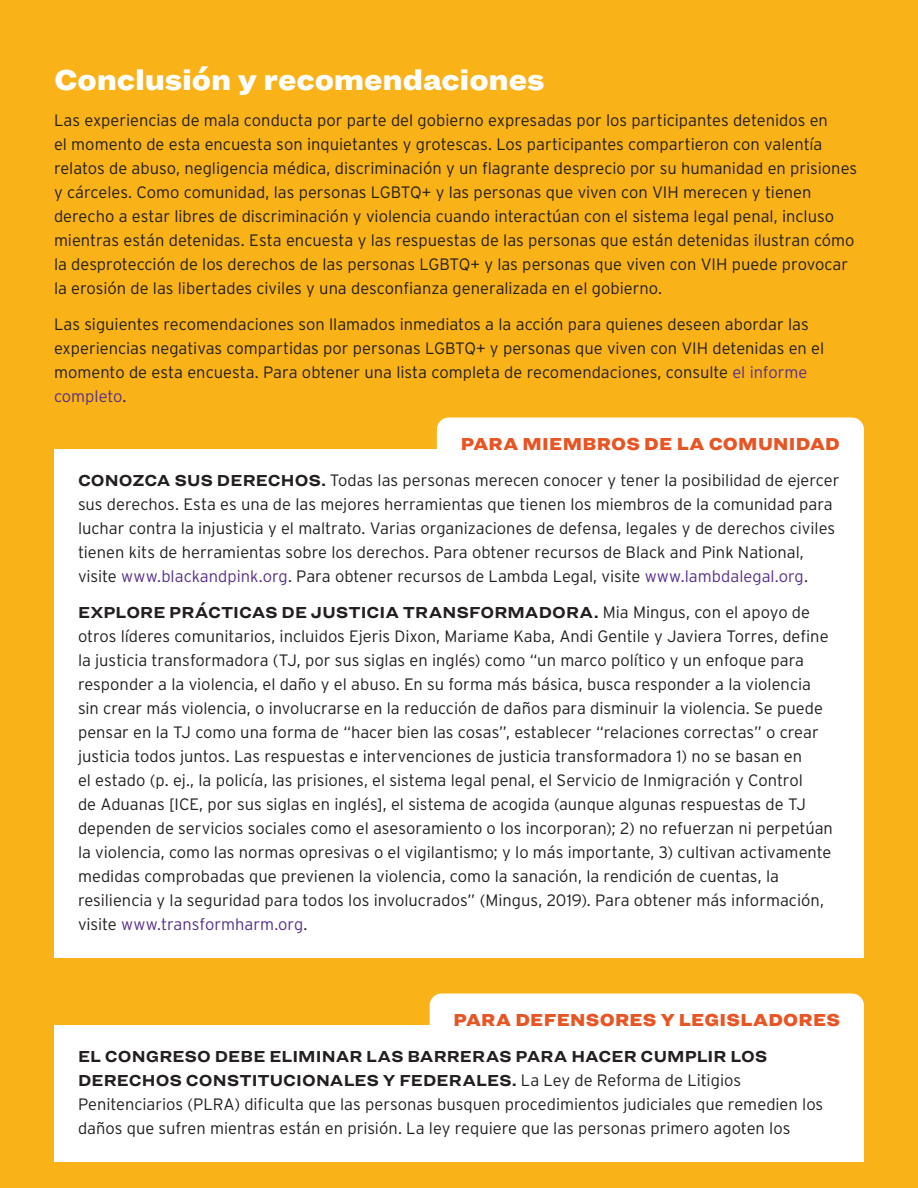
<style>
.page{position:relative;width:918px;height:1188px;background:#f9b217}
.page>*{position:absolute;margin:0;border:0;box-sizing:border-box;transform-origin:0 0}
.heading_no_shade{font:900 30px "Ringside Wide";letter-spacing:-.005em;color:#fff}
.rec_audience{font:900 18px "Ringside Wide";letter-spacing:.015em;color:#e85524}
.rec_body{font:300 16.5px/24px "Interstate";color:#231f20}
.body{font:300 16.5px/24px "Interstate";color:#231f20}
.s1{color:#583089}
.s2{font-family:"Ringside Wide";font-weight:700}
</style>
<div class="page">
<div style="left:437px;top:418px;width:427px;height:31px;background:#fff"></div>
<div style="left:54px;top:449px;width:810px;height:160px;background:#fff"></div>
<div style="left:54px;top:581px;width:810px;height:376px;background:#fff"></div>
<div style="left:430px;top:994px;width:434px;height:31px;background:#fff"></div>
<div style="left:54px;top:1025px;width:810px;height:136px;background:#fff"></div>
<h2 class="heading_no_shade" style="left:54px;top:57px;width:492px">Conclusión y recomendaciones</h2>
<p class="body" style="left:54px;top:108px;width:805px">Las experiencias de mala conducta por parte del gobierno expresadas por los participantes detenidos en<br>el momento de esta encuesta son inquietantes y grotescas. Los participantes compartieron con valentía relatos de abuso, negligencia médica, discriminación y un flagrante desprecio por su humanidad en prisiones y cárceles. Como comunidad, las personas LGBTQ+ y las personas que viven con VIH merecen y tienen derecho a estar libres de discriminación y violencia cuando interactúan con el sistema legal penal, incluso mientras están detenidas. Esta encuesta y las respuestas de las personas que están detenidas ilustran cómo la desprotección de los derechos de las personas LGBTQ+ y las personas que viven con VIH puede provocar la erosión de las libertades civiles y una desconfianza generalizada en el gobierno.</p>
<p class="body" style="left:54px;top:312px;width:772px">Las siguientes recomendaciones son llamados inmediatos a la acción para quienes deseen abordar las experiencias negativas compartidas por personas LGBTQ+ y personas que viven con VIH detenidas en el momento de esta encuesta. Para obtener una lista completa de recomendaciones, consulte <span class="s1">el informe completo</span>.</p>
<h3 class="rec_audience" style="left:461px;top:430px;width:381px">PARA MIEMBROS DE LA COMUNIDAD</h3>
<p class="rec_body" style="left:78px;top:468px;width:763px"><span class="s2">CONOZCA SUS DERECHOS.</span> Todas las personas merecen conocer y tener la posibilidad de ejercer sus derechos. Esta es una de las mejores herramientas que tienen los miembros de la comunidad para luchar contra la injusticia y el maltrato. Varias organizaciones de defensa, legales y de derechos civiles tienen kits de herramientas sobre los derechos. Para obtener recursos de Black and Pink National, visite <span class="s1">www.blackandpink.org</span>. Para obtener recursos de Lambda Legal, visite <span class="s1">www.lambdalegal.org</span>.</p>
<p class="rec_body" style="left:78px;top:600px;width:756px"><span class="s2">EXPLORE PRÁCTICAS DE JUSTICIA TRANSFORMADORA.</span> Mia Mingus, con el apoyo de otros líderes comunitarios, incluidos Ejeris Dixon, Mariame Kaba, Andi Gentile y Javiera Torres, define la justicia transformadora (TJ, por sus siglas en inglés) como “un marco político y un enfoque para responder a la violencia, el daño y el abuso. En su forma más básica, busca responder a la violencia sin crear más violencia, o involucrarse en la reducción de daños para disminuir la violencia. Se puede pensar en la TJ como una forma de “hacer bien las cosas”, establecer “relaciones correctas” o crear justicia todos juntos. Las respuestas e intervenciones de justicia transformadora 1) no se basan en<br>el estado (p. ej., la policía, las prisiones, el sistema legal penal, el Servicio de Inmigración y Control<br>de Aduanas [ICE, por sus siglas en inglés], el sistema de acogida (aunque algunas respuestas de TJ dependen de servicios sociales como el asesoramiento o los incorporan); 2) no refuerzan ni perpetúan la violencia, como las normas opresivas o el vigilantismo; y lo más importante, 3) cultivan activamente medidas comprobadas que previenen la violencia, como la sanación, la rendición de cuentas, la resiliencia y la seguridad para todos los involucrados” (Mingus, 2019). Para obtener más información, visite <span class="s1">www.transformharm.org</span>.</p>
<h3 class="rec_audience" style="left:453px;top:1006px;width:388px">PARA DEFENSORES Y LEGISLADORES</h3>
<p class="rec_body" style="left:78px;top:1044px;width:747px"><span class="s2">EL CONGRESO DEBE ELIMINAR LAS BARRERAS PARA HACER CUMPLIR LOS DERECHOS CONSTITUCIONALES Y FEDERALES.</span> La Ley de Reforma de Litigios Penitenciarios (PLRA) dificulta que las personas busquen procedimientos judiciales que remedien los daños que sufren mientras están en prisión. La ley requiere que las personas primero agoten los</p>
</div>
